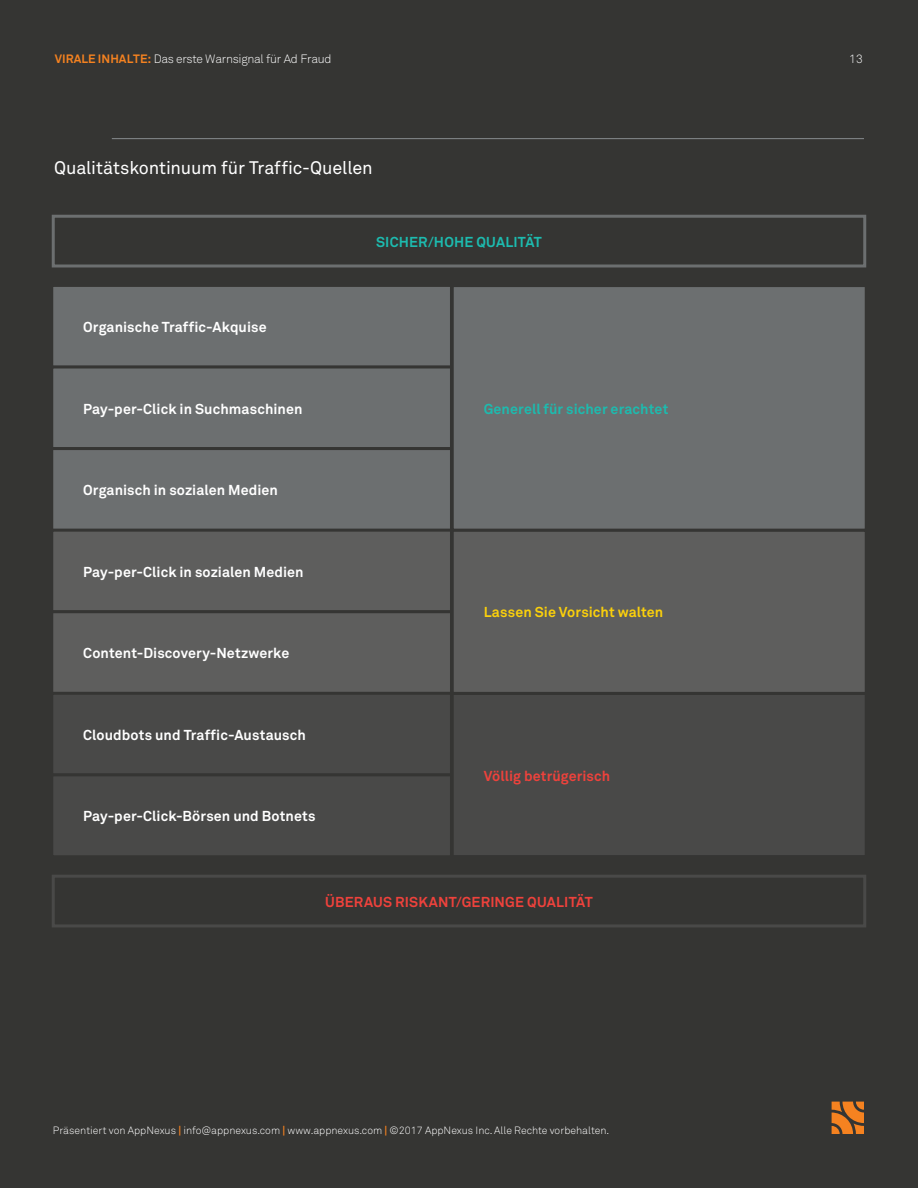
<style>
.page{position:relative;width:918px;height:1188px;background:#353533}
.page>*{position:absolute;margin:0;border:0;box-sizing:border-box;transform-origin:0 0}
.t1{font:18px "Akkurat Std";letter-spacing:-.01em;color:#fff}
.t2{font:700 14.25px "Akkurat Std";letter-spacing:.005em;color:#fff}
.t3{font:700 14.25px "Akkurat Std";letter-spacing:.01em;color:#ee423c}
.t4{font:700 14.25px "Akkurat Std";letter-spacing:.01em;color:#1dbbaf}
.t5{font:700 14.25px "Akkurat Std";letter-spacing:.005em;color:#fbd00b}
.t6{font:300 12px "Akkurat Std";letter-spacing:-.025em;color:#fff}
.t7{font:300 10.5px "Akkurat Std";color:#fff}
.s1{font-weight:700;color:#f58220}
</style>
<div class="page">
<hr style="left:112px;top:138px;width:752px;height:1px;background:#888c8f">
<div style="left:52px;top:215px;width:814px;height:52px;border:3px solid #6c6f70"></div>
<div style="left:52px;top:875px;width:814px;height:52px;border:3px solid #494948"></div>
<div style="left:52px;top:285px;width:399px;height:82px;background:#6c6f70"></div>
<div style="left:50px;top:284px;width:403px;height:85px;border:3px solid #353533"></div>
<div style="left:52px;top:367px;width:399px;height:82px;background:#6c6f70"></div>
<div style="left:50px;top:365px;width:403px;height:85px;border:3px solid #353533"></div>
<div style="left:452px;top:286px;width:414px;height:244px;background:#6c6f70"></div>
<div style="left:451px;top:284px;width:417px;height:248px;border:3px solid #353533"></div>
<div style="left:452px;top:530px;width:414px;height:163px;background:#5e5e5d"></div>
<div style="left:451px;top:529px;width:417px;height:166px;border:3px solid #353533"></div>
<div style="left:452px;top:693px;width:414px;height:164px;background:#494948"></div>
<div style="left:451px;top:692px;width:417px;height:166px;border:3px solid #353533"></div>
<div style="left:52px;top:449px;width:399px;height:81px;background:#6c6f70"></div>
<div style="left:50px;top:447px;width:403px;height:85px;border:3px solid #353533"></div>
<div style="left:52px;top:530px;width:399px;height:82px;background:#5e5e5d"></div>
<div style="left:50px;top:529px;width:403px;height:85px;border:3px solid #353533"></div>
<div style="left:52px;top:612px;width:399px;height:82px;background:#5e5e5d"></div>
<div style="left:50px;top:610px;width:403px;height:85px;border:3px solid #353533"></div>
<div style="left:52px;top:693px;width:399px;height:82px;background:#494948"></div>
<div style="left:50px;top:692px;width:403px;height:85px;border:3px solid #353533"></div>
<div style="left:52px;top:775px;width:399px;height:82px;background:#494948"></div>
<div style="left:50px;top:773px;width:403px;height:85px;border:3px solid #353533"></div>
<svg style="left:832px;top:1102px;width:32px;height:32px"></svg>
<p class="t6" style="left:55px;top:52px;width:278px"><span class="s1">VIRALE INHALTE:</span> Das erste Warnsignal für Ad Fraud</p>
<p class="t1" style="left:54px;top:157px;width:320px">Qualitätskontinuum für Traffic-Quellen</p>
<p class="t2" style="left:83px;top:318px;width:185px">Organische Traffic-Akquise</p>
<p class="t4" style="left:376px;top:233px;width:167px">SICHER/HOHE QUALITÄT</p>
<p class="t2" style="left:83px;top:400px;width:221px">Pay-per-Click in Suchmaschinen</p>
<p class="t4" style="left:484px;top:400px;width:186px">Generell für sicher erachtet</p>
<p class="t2" style="left:83px;top:481px;width:196px">Organisch in sozialen Medien</p>
<p class="t2" style="left:83px;top:563px;width:222px">Pay-per-Click in sozialen Medien</p>
<p class="t2" style="left:83px;top:644px;width:208px">Content-Discovery-Netzwerke</p>
<p class="t2" style="left:83px;top:726px;width:224px">Cloudbots und Traffic-Austausch</p>
<p class="t2" style="left:83px;top:808px;width:234px">Pay-per-Click-Börsen und Botnets</p>
<p class="t5" style="left:484px;top:604px;width:181px">Lassen Sie Vorsicht walten</p>
<p class="t3" style="left:484px;top:767px;width:128px">Völlig betrügerisch</p>
<p class="t3" style="left:325px;top:893px;width:269px">ÜBERAUS RISKANT/GERINGE QUALITÄT</p>
<p class="t7" style="left:53px;top:1124px;width:558px">Präsentiert von AppNexus <span class="s1">|</span> info@appnexus.com <span class="s1">|</span> www.appnexus.com <span class="s1">|</span> ©2017 AppNexus Inc. Alle Rechte vorbehalten.</p>
<p class="t6" style="left:849px;top:52px;width:15px">13</p>
</div>
